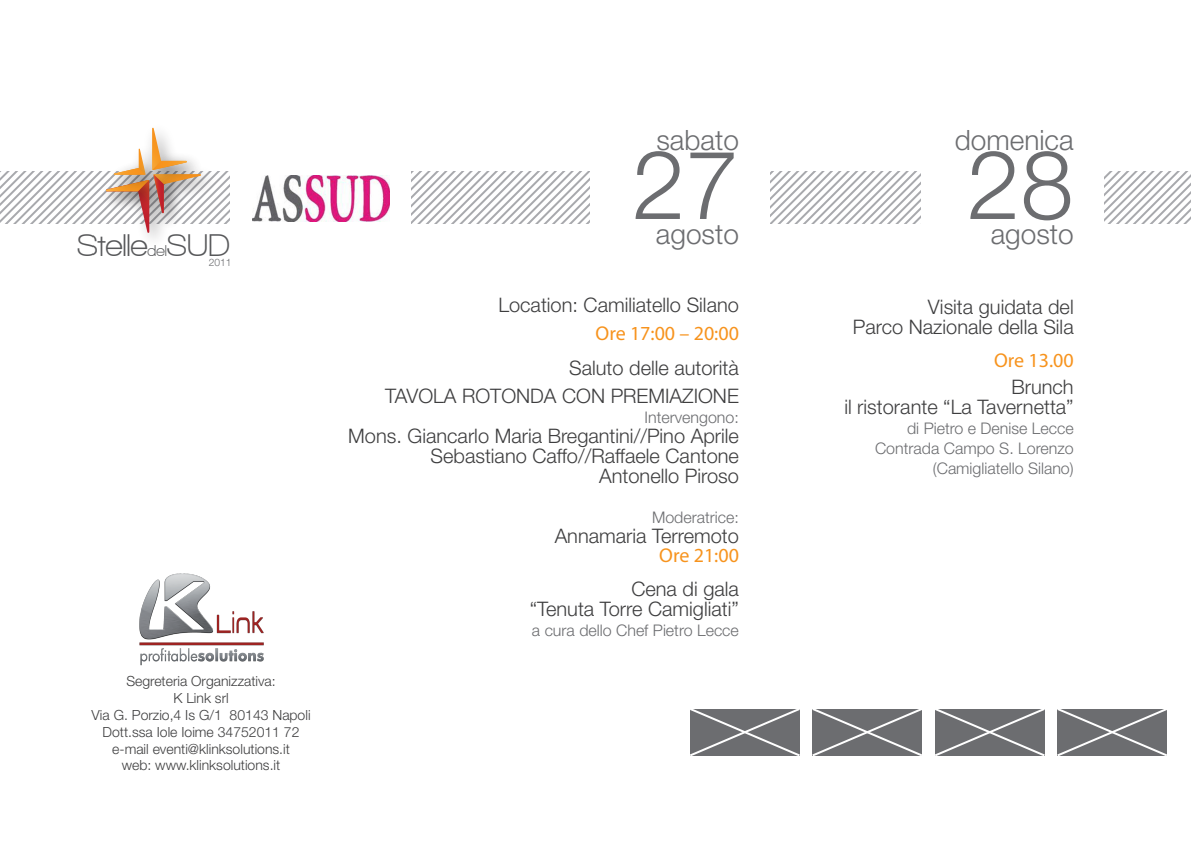
<style>
.page{position:relative;width:1191px;height:851px;background:#fff}
.page>*{position:absolute;margin:0;border:0;box-sizing:border-box;transform-origin:0 0}
.t1{font:300 96px "Helvetica Neue";color:#6c6d70}
.t2{font:700 31.6px "Walkway";color:#57585a}
.t3{font:300 28px "Helvetica Neue";color:#6c6d70}
.t4{font:300 20px/20px "Helvetica Neue";color:#3e3e3f;text-align:right}
.t5{font:20px "Myriad";color:#f7931d}
.t6{font:300 16px/20px "Helvetica Neue";color:#6c6d70;text-align:right}
.t7{font:300 14px/16.8px "Helvetica Neue";color:#3e3e3f;text-align:center}
.t8{font:300 10.2px "Helvetica Neue";color:#6c6d70}
.s1{font-size:15.8px}
</style>
<div class="page">
<svg style="left:1104px;top:171px;width:87px;height:52px"></svg>
<svg style="left:690px;top:709px;width:110px;height:47px;background:#797a7c"></svg>
<svg style="left:812px;top:709px;width:110px;height:47px;background:#797a7c"></svg>
<svg style="left:935px;top:709px;width:110px;height:47px;background:#797a7c"></svg>
<svg style="left:1057px;top:709px;width:110px;height:47px;background:#797a7c"></svg>
<img style="left:139px;top:573px;width:125px;height:93px">
<svg style="left:770px;top:171px;width:150px;height:52px"></svg>
<svg style="left:0;top:128px;width:589px;height:105px"></svg>
<h2 class="t2" style="left:77px;top:228px;width:154px">Stelle<span class="s1">del</span>SUD</h2>
<p class="t8" style="left:209px;top:256px;width:24px">2011</p>
<p class="t7" style="left:92px;top:672px;width:221px">Segreteria Organizzativa:<br>K Link srl<br>Via G. Porzio,4 Is G/1 80143 Napoli<br>Dott.ssa Iole Ioime 34752011 72 e-mail eventi@klinksolutions.it<br>web: www.klinksolutions.it</p>
<h3 class="t3" style="left:656px;top:123px;width:84px">sabato</h3>
<h1 class="t1" style="left:632px;top:126px;width:108px">27</h1>
<h3 class="t3" style="left:656px;top:217px;width:84px">agosto</h3>
<p class="t4" style="left:498px;top:295px;width:242px">Location: Camiliatello Silano</p>
<p class="t5" style="left:595px;top:324px;width:145px">Ore 17:00 – 20:00</p>
<p class="t4" style="left:385px;top:353px;width:355px;line-height:28px">Saluto delle autorità<br>TAVOLA ROTONDA CON PREMIAZIONE</p>
<p class="t6" style="left:644px;top:406px;width:96px">Intervengono:</p>
<p class="t4" style="left:348px;top:425px;width:392px">Mons. Giancarlo Maria Bregantini//Pino Aprile<br>Sebastiano Caffo//Raffaele Cantone<br>Antonello Piroso</p>
<p class="t6" style="left:652px;top:506px;width:88px">Moderatrice:</p>
<p class="t4" style="left:554px;top:525px;width:186px">Annamaria Terremoto</p>
<p class="t4" style="left:530px;top:578px;width:210px">Cena di gala<br>“Tenuta Torre Camigliati”</p>
<p class="t6" style="left:532px;top:620px;width:208px">a cura dello Chef Pietro Lecce</p>
<p class="t5" style="left:659px;top:545px;width:81px">Ore 21:00</p>
<h3 class="t3" style="left:955px;top:123px;width:120px">domenica</h3>
<h1 class="t1" style="left:967px;top:126px;width:108px">28</h1>
<h3 class="t3" style="left:990px;top:217px;width:84px">agosto</h3>
<p class="t4" style="left:852px;top:296px;width:222px">Visita guidata del<br>Parco Nazionale della Sila</p>
<p class="t5" style="left:994px;top:351px;width:81px">Ore 13.00</p>
<p class="t4" style="left:844px;top:376px;width:231px">Brunch<br>il ristorante “La Tavernetta”</p>
<p class="t6" style="left:875px;top:417px;width:200px">di Pietro e Denise Lecce<br>Contrada Campo S. Lorenzo (Camigliatello Silano)</p>
</div>
